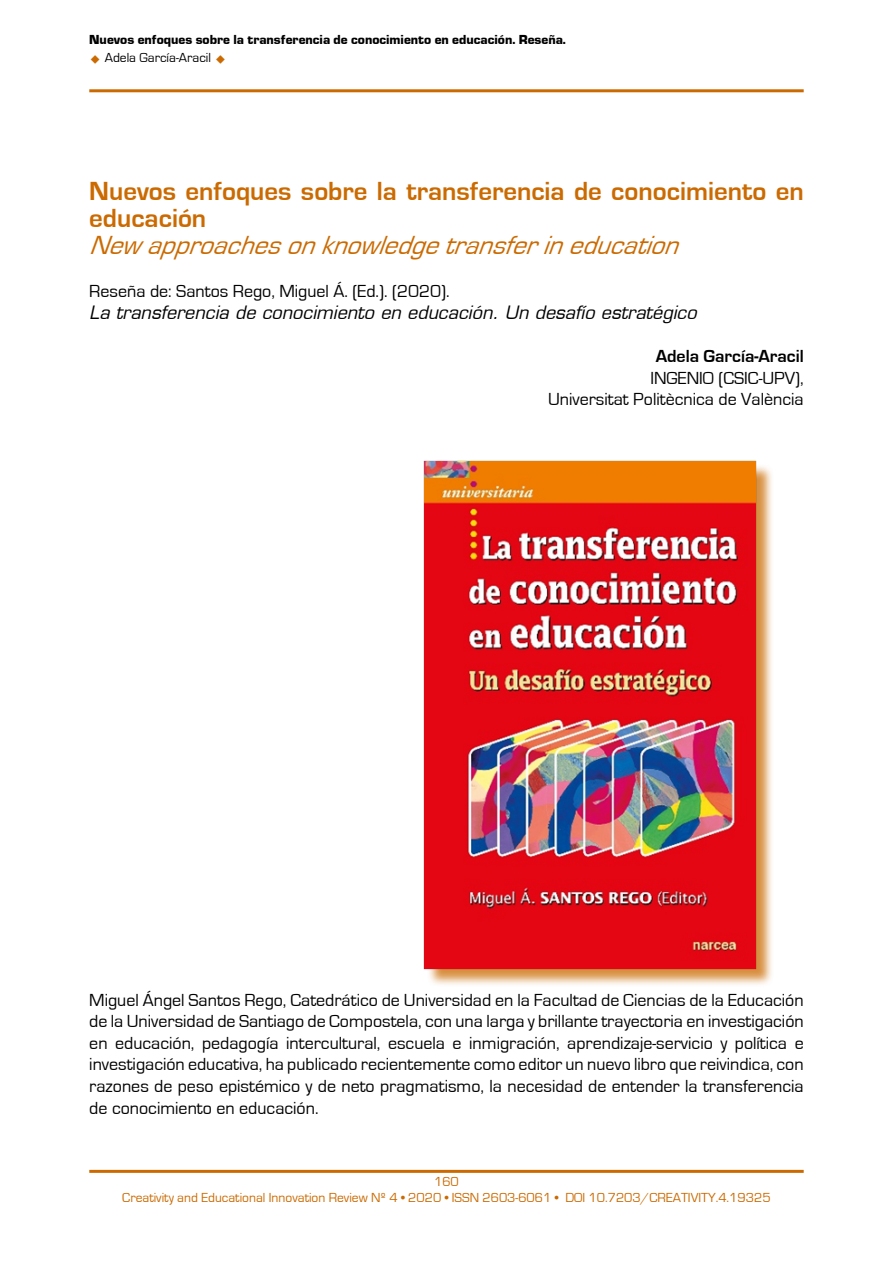
<style>
.page{position:relative;width:893px;height:1263px;background:#fff}
.page>*{position:absolute;margin:0;border:0;box-sizing:border-box;transform-origin:0 0}
.t1{font:700 27px/27px "Eurostile";color:#cb6a00}
.t2{font:italic 27px "Eurostile";color:#cb6a00}
.t3{font:18px/21.6px "Eurostile";color:#000;text-align:right}
.t4{font:italic 18px "Eurostile";color:#000}
.t5{font:700 18px "Eurostile";color:#000}
.t6{font:13.5px/16.2px "Eurostile";color:#cb6a00;text-align:center}
.t7{font:13.5px "Eurostile T Blac";color:#000}
.t8{font:13.5px "Eurostile";color:#000}
</style>
<div class="page">
<hr style="left:89px;top:1170px;width:715px;height:3px;background:#cb6a00">
<hr style="left:89px;top:89px;width:715px;height:3px;background:#cb6a00">
<div style="left:427px;top:464px;width:347px;height:523px;background:#cb6a00;opacity:.75"></div>
<img style="left:424px;top:461px;width:333px;height:508px">
<p class="t7" style="left:89px;top:33px;width:478px">Nuevos enfoques sobre la transferencia de conocimiento en educación. Reseña.</p>
<p class="t8" style="left:105px;top:51px;width:108px">Adela García-Aracil</p>
<h1 class="t1" style="left:89px;top:178px;width:716px">Nuevos enfoques sobre la transferencia de conocimiento en educación</h1>
<h1 class="t2" style="left:89px;top:231px;width:601px">Newapproachesonknowledgetransferineducation</h1>
<p class="t3" style="left:89px;top:281px;width:362px">Reseña de: Santos Rego, Miguel Á. (Ed.). (2020).</p>
<p class="t4" style="left:89px;top:301px;width:609px">La transferencia de conocimiento en educación. Un desafío estratégico</p>
<p class="t5" style="left:656px;top:346px;width:149px">Adela García-Aracil</p>
<p class="t3" style="left:548px;top:367px;width:257px">INGENIO (CSIC-UPV),<br>Universitat Politècnica de València</p>
<p class="t3" style="left:89px;top:989px;width:716px;text-align:justify">Miguel Ángel Santos Rego, Catedrático de Universidad en la Facultad de Ciencias de la Educación de la Universidad de Santiago de Compostela, con una larga y brillante trayectoria en investigación en educación, pedagogía intercultural, escuela e inmigración, aprendizaje-servicio y política e investigación educativa, ha publicado recientemente como editor un nuevo libro que reivindica, con razones de peso epistémico y de neto pragmatismo, la necesidad de entender la transferencia de conocimiento en educación.</p>
<p class="t6" style="left:122px;top:1174px;width:650px">160<br>Creativity and Educational Innovation Review Nº 4 • 2020 • ISSN 2603-6061 • DOI 10.7203/CREATIVITY.4.19325</p>
</div>
